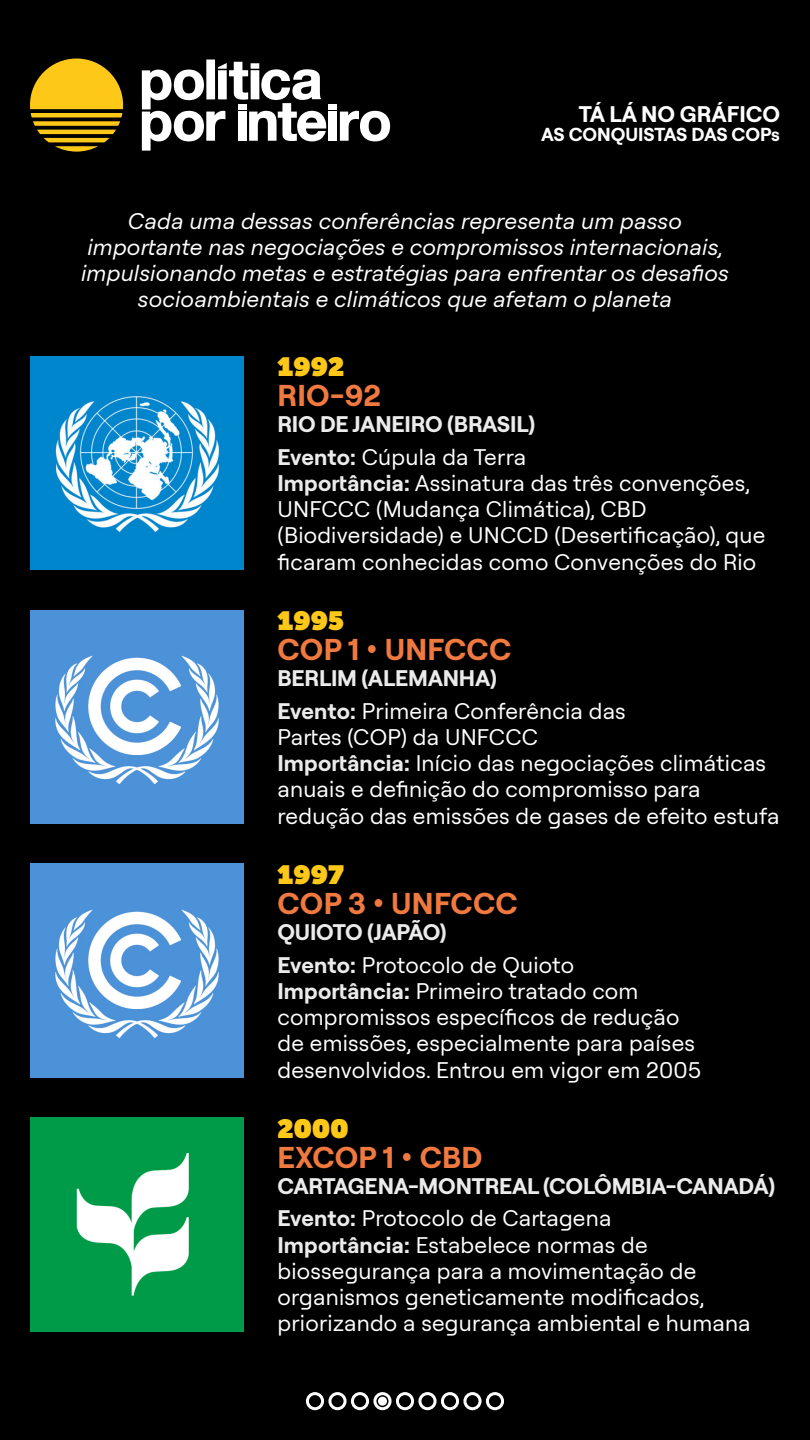
<style>
.page{position:relative;width:810px;height:1440px;background:#000}
.page>*{position:absolute;margin:0;border:0;box-sizing:border-box;transform-origin:0 0}
.t1{font:700 30px "Roobert";letter-spacing:.01em;color:#ef793f}
.t2{font:900 26.25px "Museo Sans Display";letter-spacing:.01em;color:#fec818}
.t3{font:22.5px/26.2px "Roobert";letter-spacing:.01em;color:#fff}
.t4{font:italic 22.5px/26.2px "Roobert";letter-spacing:.01em;color:#fff;text-align:center}
.t5{font:700 22.5px/32.6px "Roobert";letter-spacing:-.01em;color:#ebebeb}
.t6{font:700 22.5px "Roobert";color:#fff}
.t7{font:700 18.75px "Roobert";color:#fff}
.s1{font-weight:400;color:#fff}
.s2{font-weight:700;color:#ebebeb}
</style>
<div class="page">
<svg style="left:30px;top:59px;width:93px;height:93px"></svg>
<div style="left:328px;top:105px;width:9px;height:5px;background:#fff"></div>
<div style="left:328px;top:112px;width:9px;height:29px;background:#fff"></div>
<svg style="left:340px;top:111px;width:50px;height:30px"></svg>
<div style="left:206px;top:60px;width:9px;height:39px;background:#fff"></div>
<svg style="left:142px;top:62px;width:184px;height:89px"></svg>
<img style="left:30px;top:356px;width:214px;height:214px">
<img style="left:30px;top:1118px;width:214px;height:214px">
<img style="left:30px;top:610px;width:214px;height:214px">
<img style="left:30px;top:864px;width:214px;height:214px">
<div style="left:306px;top:1392px;width:18px;height:18px;border:3px solid #fff;border-radius:50%"></div>
<div style="left:328px;top:1392px;width:19px;height:18px;border:3px solid #fff;border-radius:50%"></div>
<div style="left:351px;top:1392px;width:18px;height:18px;border:3px solid #fff;border-radius:50%"></div>
<div style="left:373px;top:1392px;width:19px;height:18px;border:3px solid #fff;border-radius:50%"></div>
<div style="left:396px;top:1392px;width:18px;height:18px;border:3px solid #fff;border-radius:50%"></div>
<div style="left:418px;top:1392px;width:19px;height:18px;border:3px solid #fff;border-radius:50%"></div>
<div style="left:378px;top:1397px;width:9px;height:9px;background:#fff;border-radius:50%"></div>
<div style="left:441px;top:1392px;width:18px;height:18px;border:3px solid #fff;border-radius:50%"></div>
<div style="left:463px;top:1392px;width:19px;height:18px;border:3px solid #fff;border-radius:50%"></div>
<div style="left:486px;top:1392px;width:18px;height:18px;border:3px solid #fff;border-radius:50%"></div>
<p class="t6" style="left:579px;top:97px;width:203px">TÁ LÁ NO GRÁFICO</p>
<p class="t7" style="left:541px;top:121px;width:240px">AS CONQUISTAS DAS COPs</p>
<p class="t4" style="left:81px;top:206px;width:649px">Cada uma dessas conferências representa um passo importante nas negociações e compromissos internacionais, impulsionando metas e estratégias para enfrentar os desafios socioambientais e climáticos que afetam o planeta</p>
<p class="t2" style="left:278px;top:351px;width:68px">1992</p>
<h1 class="t1" style="left:278px;top:373px;width:105px">RIO-92</h1>
<p class="t5" style="left:278px;top:406px;width:259px">RIO DE JANEIRO (BRASIL)<br>Evento: <span class="s1">Cúpula da Terra</span></p>
<p class="t3" style="left:278px;top:469px;width:489px"><span class="s2">Importância:</span> Assinatura das três convenções, UNFCCC (Mudança Climática), CBD (Biodiversidade) e UNCCD (Desertificação), que ficaram conhecidas como Convenções do Rio</p>
<p class="t2" style="left:278px;top:605px;width:68px">1995</p>
<h1 class="t1" style="left:278px;top:627px;width:235px">COP 1 • UNFCCC</h1>
<p class="t5" style="left:278px;top:660px;width:350px">BERLIM (ALEMANHA)<br>Evento: <span class="s1">Primeira Conferência das</span></p>
<p class="t3" style="left:278px;top:723px;width:504px">Partes (COP) da UNFCCC<br><span class="s2">Importância:</span> Início das negociações climáticas anuais e definição do compromisso para redução das emissões de gases de efeito estufa</p>
<p class="t2" style="left:278px;top:859px;width:68px">1997</p>
<h1 class="t1" style="left:278px;top:881px;width:242px">COP 3 • UNFCCC</h1>
<p class="t5" style="left:278px;top:914px;width:298px">QUIOTO (JAPÃO)<br>Evento: <span class="s1">Protocolo de Quioto</span></p>
<p class="t3" style="left:278px;top:976px;width:425px"><span class="s2">Importância:</span> Primeiro tratado com compromissos específicos de redução de emissões, especialmente para países desenvolvidos. Entrou em vigor em 2005</p>
<p class="t2" style="left:278px;top:1113px;width:72px">2000</p>
<h1 class="t1" style="left:278px;top:1135px;width:206px">EXCOP 1 • CBD</h1>
<p class="t5" style="left:278px;top:1168px;width:499px">CARTAGENA-MONTREAL (COLÔMBIA-CANADÁ)<br>Evento: <span class="s1">Protocolo de Cartagena</span></p>
<p class="t3" style="left:278px;top:1230px;width:475px"><span class="s2">Importância:</span> Estabelece normas de biossegurança para a movimentação de organismos geneticamente modificados, priorizando a segurança ambiental e humana</p>
</div>
